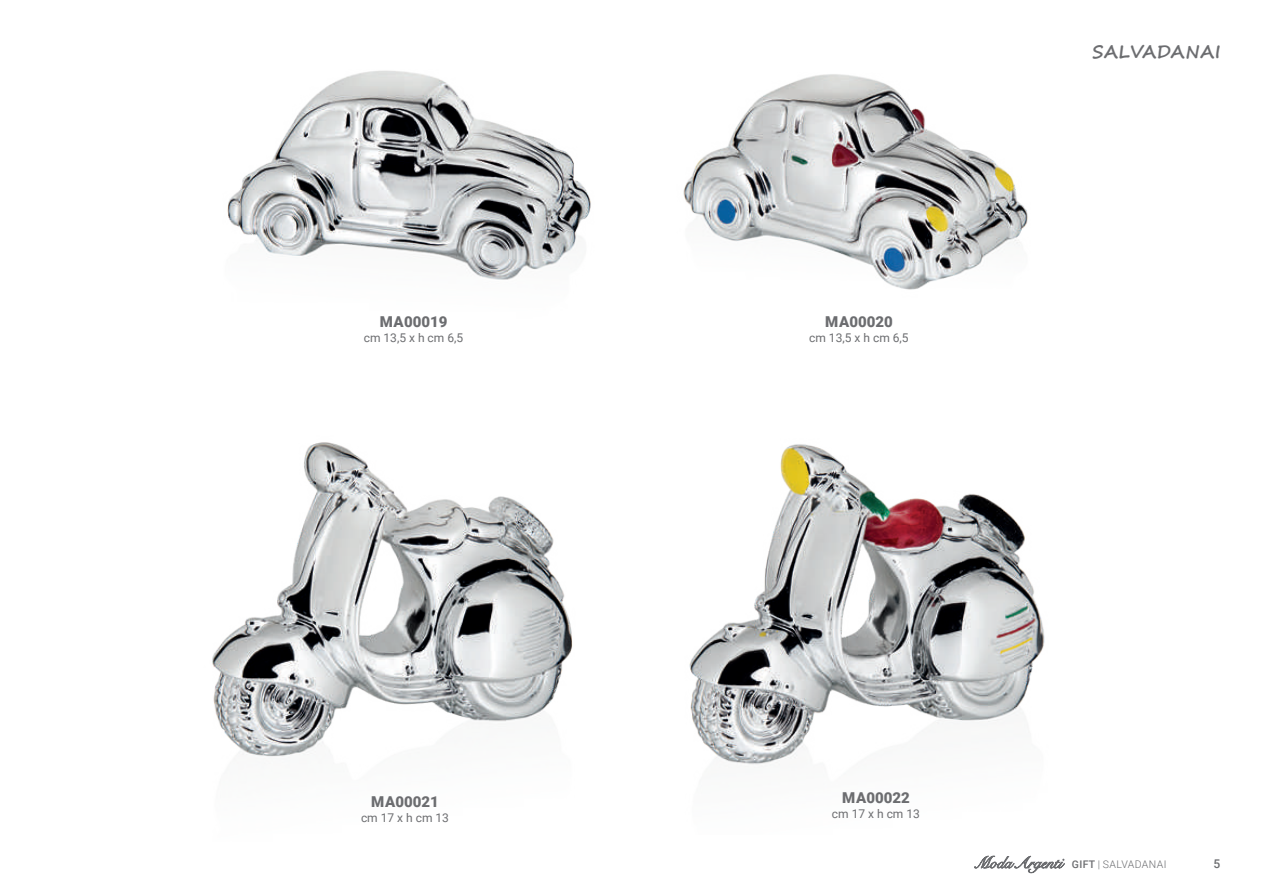
<style>
.page{position:relative;width:1263px;height:893px;background:#fff}
.page>*{position:absolute;margin:0;border:0;box-sizing:border-box;transform-origin:0 0}
.t1{font:700 18px "Segoe Print";letter-spacing:.025em;color:#6c6d70}
.t2{font:900 15px "Roboto";color:#6c6d70}
.t3{font:12px "Roboto";color:#6c6d70}
.t4{font:500 12px "Roboto";color:#6c6d70}
.t5{font:300 10.5px "Roboto";letter-spacing:.035em;color:#6c6d70}
.s1{font-weight:500}
</style>
<div class="page">
<img style="left:227px;top:70px;width:364px;height:210px">
<img style="left:683px;top:74px;width:345px;height:216px">
<img style="left:689px;top:444px;width:356px;height:321px">
<img style="left:212px;top:442px;width:361px;height:315px">
<svg style="left:974px;top:856px;width:91px;height:17px"></svg>
<p class="t2" style="left:380px;top:312px;width:69px">MA00019</p>
<p class="t3" style="left:364px;top:329px;width:101px">cm 13,5 x h cm 6,5</p>
<p class="t2" style="left:371px;top:792px;width:69px">MA00021</p>
<p class="t3" style="left:361px;top:809px;width:89px">cm 17 x h cm 13</p>
<p class="t2" style="left:825px;top:312px;width:69px">MA00020</p>
<p class="t3" style="left:809px;top:329px;width:101px">cm 13,5 x h cm 6,5</p>
<h1 class="t1" style="left:1092px;top:35px;width:130px">SALVADANAI</h1>
<p class="t2" style="left:842px;top:787px;width:69px">MA00022</p>
<p class="t3" style="left:832px;top:805px;width:89px">cm 17 x h cm 13</p>
<p class="t5" style="left:1072px;top:857px;width:96px"><span class="s1">GIFT</span> | SALVADANAI</p>
<p class="t4" style="left:1213px;top:855px;width:8px">5</p>
</div>
